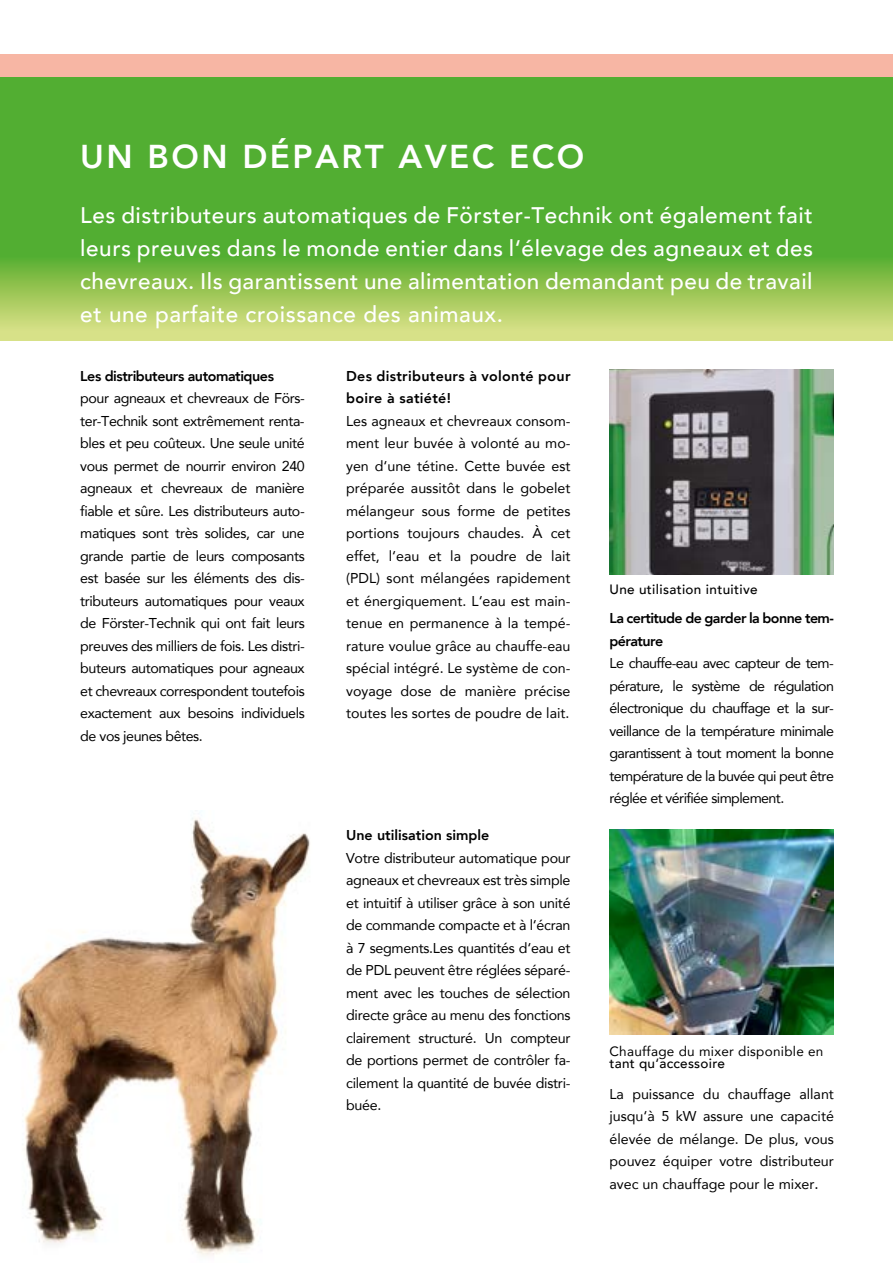
<style>
.page{position:relative;width:893px;height:1263px;background:#fff}
.page>*{position:absolute;margin:0;border:0;box-sizing:border-box;transform-origin:0 0}
.t1{font:800 33px "Avenir LT Com";letter-spacing:.075em;color:#fff}
.t2{font:500 22.5px/33px "Avenir LT Com";letter-spacing:.025em;color:#fff;text-align:justify}
.t3{font:14.25px/22.5px "Avenir LT Com";letter-spacing:-.02em;color:#000;text-align:justify}
.t4{font:800 14.25px/22.5px "Avenir LT Com";letter-spacing:-.03em;color:#000}
.t5{font:800 14.25px/22.5px "Avenir LT Com";letter-spacing:.02em;color:#000}
.t6{font:800 14.25px "Avenir LT Com";color:#000}
.t7{font:500 13.5px "Avenir LT Com";letter-spacing:.025em;color:#000}
.t8{font:13.5px "Avenir LT Com";letter-spacing:.02em;color:#000}
.s1{font-size:15px}
</style>
<div class="page">
<div style="left:0;top:54px;width:893px;height:24px;background:#f7b6a4"></div>
<svg style="left:0;top:78px;width:893px;height:263px;background:#6bb740"></svg>
<img style="left:10px;top:818px;width:300px;height:438px">
<img style="left:609px;top:370px;width:225px;height:205px">
<img style="left:609px;top:829px;width:225px;height:205px">
<h1 class="t1" style="left:80px;top:137px;width:506px">UN BON DÉPART AVEC ECO</h1>
<p class="t2" style="left:80px;top:199px;width:734px">Les distributeurs automatiques de Förster-Technik ont également fait leurs preuves dans le monde entier dans l‘élevage des agneaux et des chevreaux. Ils garantissent une alimentation demandant peu de travail et une parfaite croissance des animaux.</p>
<p class="t4" style="left:80px;top:365px;width:195px">Les distributeurs automatiques</p>
<p class="t3" style="left:80px;top:387px;width:226px">pour agneaux et chevreaux de Förs&shy;ter-Technik sont extrêmement renta&shy;bles et peu coûteux. Une seule unité vous permet de nourrir environ 240 agneaux et chevreaux de manière fiable et sûre. Les distributeurs auto&shy;matiques sont très solides, car une grande partie de leurs composants est basée sur les éléments des dis&shy;tributeurs automatiques pour veaux de Förster-Technik qui ont fait leurs preuves des milliers de fois. Les distri&shy;buteurs automatiques pour agneaux et chevreaux correspondent toutefois exactement aux besoins individuels de vos jeunes bêtes.</p>
<p class="t5" style="left:346px;top:365px;width:226px">Des distributeurs à volonté pour boire à satiété!</p>
<p class="t3" style="left:346px;top:409px;width:226px">Les agneaux et chevreaux consom&shy;ment leur buvée à volonté au mo&shy;yen d‘une tétine. Cette buvée est préparée aussitôt dans le gobelet mélangeur sous forme de petites portions toujours chaudes. À cet effet, l‘eau et la poudre de lait (PDL) sont mélangées rapidement et énergiquement. L‘eau est main&shy;tenue en permanence à la tempé&shy;rature voulue grâce au chauffe-eau spécial intégré. Le système de con&shy;voyage dose de manière précise toutes les sortes de poudre de lait.</p>
<p class="t6" style="left:346px;top:827px;width:145px">Une utilisation simple</p>
<p class="t3" style="left:346px;top:846px;width:226px">Votre distributeur automatique pour agneaux et chevreaux est très simple et intuitif à utiliser grâce à son unité de commande compacte et à l‘écran à 7 segments.Les quantités d‘eau et de PDL peuvent être réglées séparé&shy;ment avec les touches de sélection directe grâce au menu des fonctions clairement structuré. Un compteur de portions permet de contrôler fa&shy;cilement la quantité de buvée distri&shy;buée.</p>
<p class="t7" style="left:609px;top:581px;width:150px">Une utilisation intuitive</p>
<p class="t4" style="left:609px;top:607px;width:226px">La certitude de garder la bonne tem&shy;pérature</p>
<p class="t3" style="left:609px;top:652px;width:226px">Le chauffe-eau avec capteur de tem&shy;pérature, le système de régulation électronique du chauffage et la sur&shy;veillance de la température minimale garantissent à tout moment la bonne température de la buvée qui peut être réglée et vérifiée simplement.</p>
<p class="t8" style="left:609px;top:1042px;width:215px">Chauffage du mixer disponible en</p>
<p class="t7" style="left:609px;top:1055px;width:117px">tant qu‘accessoire</p>
<p class="t3" style="left:609px;top:1082px;width:226px">La puissance du chauffage allant jusqu‘à 5 kW assure une capacité élevée de mélange. De plus, vous pouvez équiper votre distributeur avec un chauffage pour le mixer<span class="s1">.</span></p>
</div>
